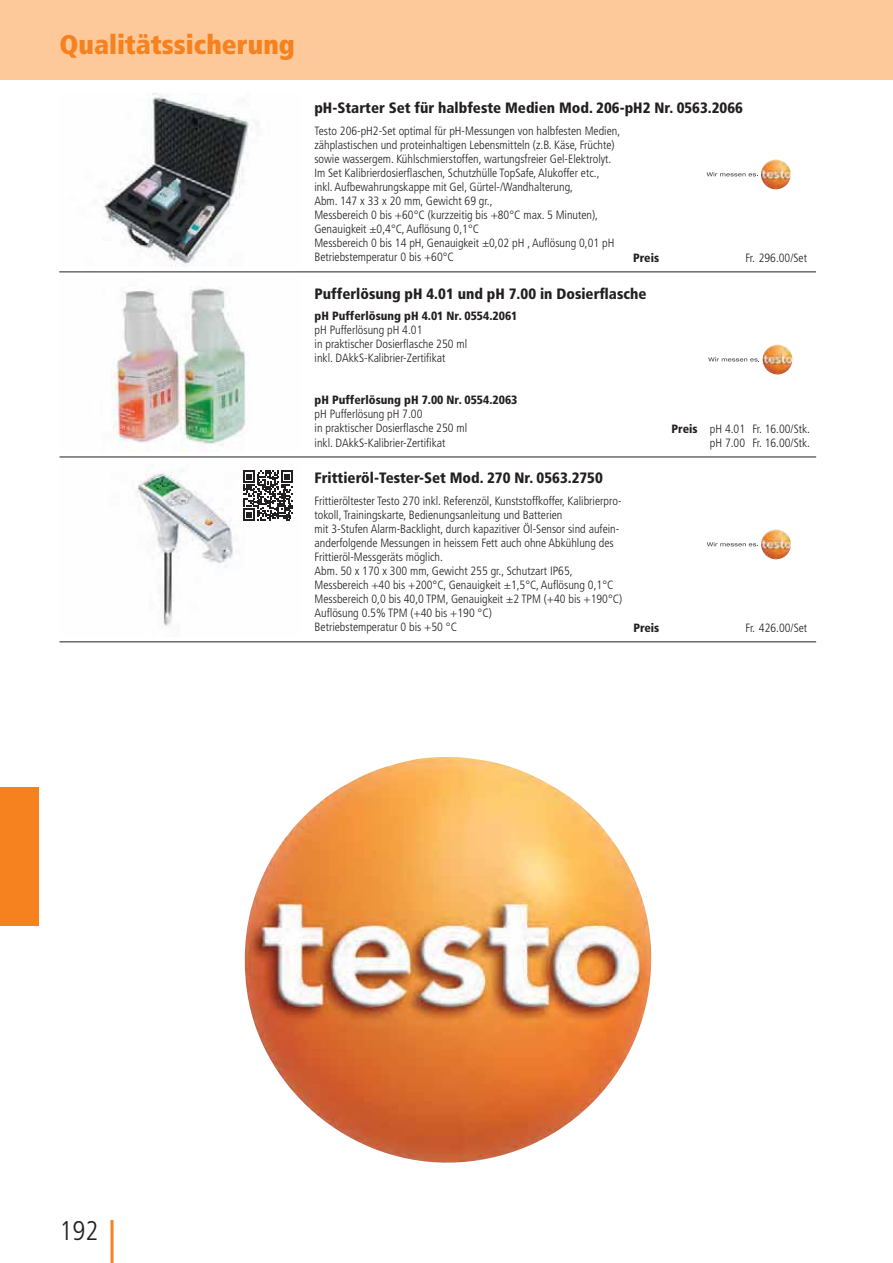
<style>
.page{position:relative;width:893px;height:1263px;background:#fff}
.page>*{position:absolute;margin:0;border:0;box-sizing:border-box;transform-origin:0 0}
.t1{font:900 condensed 27px "Frutiger LT Std";color:#f5821f}
.t2{font:300 condensed 27px "Frutiger LT Std";color:#231f20}
.t3{font:900 condensed 15px "Frutiger LT Std";color:#231f20}
.t4{font:300 condensed 12px/14.1px "Frutiger LT Std";color:#231f20}
.t5{font:900 condensed 12px "Frutiger LT Std";color:#231f20}
.s1{font-weight:900}
</style>
<div class="page">
<div style="left:0;top:0;width:893px;height:80px;background:#fdc99b"></div>
<div style="left:0;top:787px;width:38px;height:139px;background:#f5821f"></div>
<hr style="left:111px;top:1220px;width:3px;height:43px;background:#f5821f">
<hr style="left:60px;top:641px;width:756px;height:1px;background:#231f20">
<img style="left:137px;top:468px;width:156px;height:158px">
<img style="left:761px;top:530px;width:30px;height:29px">
<svg style="left:707px;top:542px;width:51px;height:5px"></svg>
<svg style="left:243px;top:471px;width:50px;height:50px"></svg>
<hr style="left:59px;top:272px;width:757px;height:1px;background:#231f20">
<img style="left:102px;top:94px;width:156px;height:172px">
<img style="left:761px;top:160px;width:30px;height:29px">
<svg style="left:706px;top:172px;width:52px;height:5px"></svg>
<hr style="left:60px;top:457px;width:756px;height:1px;background:#231f20">
<img style="left:111px;top:288px;width:135px;height:164px">
<img style="left:762px;top:345px;width:30px;height:29px">
<svg style="left:708px;top:357px;width:51px;height:5px"></svg>
<img style="left:244px;top:757px;width:408px;height:406px">
<h1 class="t1" style="left:60px;top:34px;width:237px">Qualitätssicherung</h1>
<p class="t3" style="left:314px;top:102px;width:430px">pH-Starter Set für halbfeste Medien Mod. 206-pH2 Nr. 0563.2066</p>
<p class="t4" style="left:314px;top:124px;width:307px">Testo 206-pH2-Set optimal für pH-Messungen von halbfesten Medien, zähplastischen und proteinhaltigen Lebensmitteln (z.B. Käse, Früchte) sowie wassergem. Kühlschmierstoffen, wartungsfreier Gel-Elektrolyt.<br>Im Set Kalibrierdosierflaschen, Schutzhülle TopSafe, Alukoffer etc., inkl. Aufbewahrungskappe mit Gel, Gürtel-/Wandhalterung,<br>Abm. 147 x 33 x 20 mm, Gewicht 69 gr.,<br>Messbereich 0 bis +60°C (kurzzeitig bis +80°C max. 5 Minuten), Genauigkeit ±0,4°C, Auflösung 0,1°C<br>Messbereich 0 bis 14 pH, Genauigkeit ±0,02 pH , Auflösung 0,01 pH Betriebstemperatur 0 bis +60°C</p>
<p class="t5" style="left:633px;top:252px;width:28px">Preis</p>
<p class="t4" style="left:745px;top:251px;width:63px">Fr. 296.00/Set</p>
<p class="t3" style="left:315px;top:287px;width:333px">Pufferlösung pH 4.01 und pH 7.00 in Dosierflasche</p>
<p class="t5" style="left:315px;top:310px;width:204px">pH Pufferlösung pH 4.01 Nr. 0554.2061</p>
<p class="t4" style="left:315px;top:323px;width:154px">pH Pufferlösung pH 4.01<br>in praktischer Dosierflasche 250 ml inkl. DAkkS-Kalibrier-Zertifikat</p>
<p class="t5" style="left:315px;top:395px;width:204px">pH Pufferlösung pH 7.00 Nr. 0554.2063</p>
<p class="t4" style="left:315px;top:408px;width:154px">pH Pufferlösung pH 7.00<br>in praktischer Dosierflasche 250 ml inkl. DAkkS-Kalibrier-Zertifikat</p>
<p class="t4" style="left:672px;top:422px;width:140px;text-align:right"><span class="s1">Preis</span> pH 4.01 Fr. 16.00/Stk. pH 7.00 Fr. 16.00/Stk.</p>
<p class="t3" style="left:315px;top:472px;width:290px">Frittieröl-Tester-Set Mod. 270 Nr. 0563.2750</p>
<p class="t4" style="left:315px;top:494px;width:309px">Frittieröltester Testo 270 inkl. Referenzöl, Kunststoffkoffer, Kalibrierpro&shy;tokoll, Trainingskarte, Bedienungsanleitung und Batterien<br>mit 3-Stufen Alarm-Backlight, durch kapazitiver Öl-Sensor sind aufein&shy;anderfolgende Messungen in heissem Fett auch ohne Abkühlung des Frittieröl-Messgeräts möglich.<br>Abm. 50 x 170 x 300 mm, Gewicht 255 gr., Schutzart IP65, Messbereich +40 bis +200°C, Genauigkeit ±1,5°C, Auflösung 0,1°C Messbereich 0,0 bis 40,0 TPM, Genauigkeit ±2 TPM (+40 bis +190°C)<br>Auflösung 0.5% TPM (+40 bis +190 °C)<br>Betriebstemperatur 0 bis +50 °C</p>
<p class="t5" style="left:633px;top:622px;width:28px">Preis</p>
<p class="t4" style="left:745px;top:621px;width:63px">Fr. 426.00/Set</p>
<h1 class="t2" style="left:60px;top:1219px;width:40px">192</h1>
</div>
